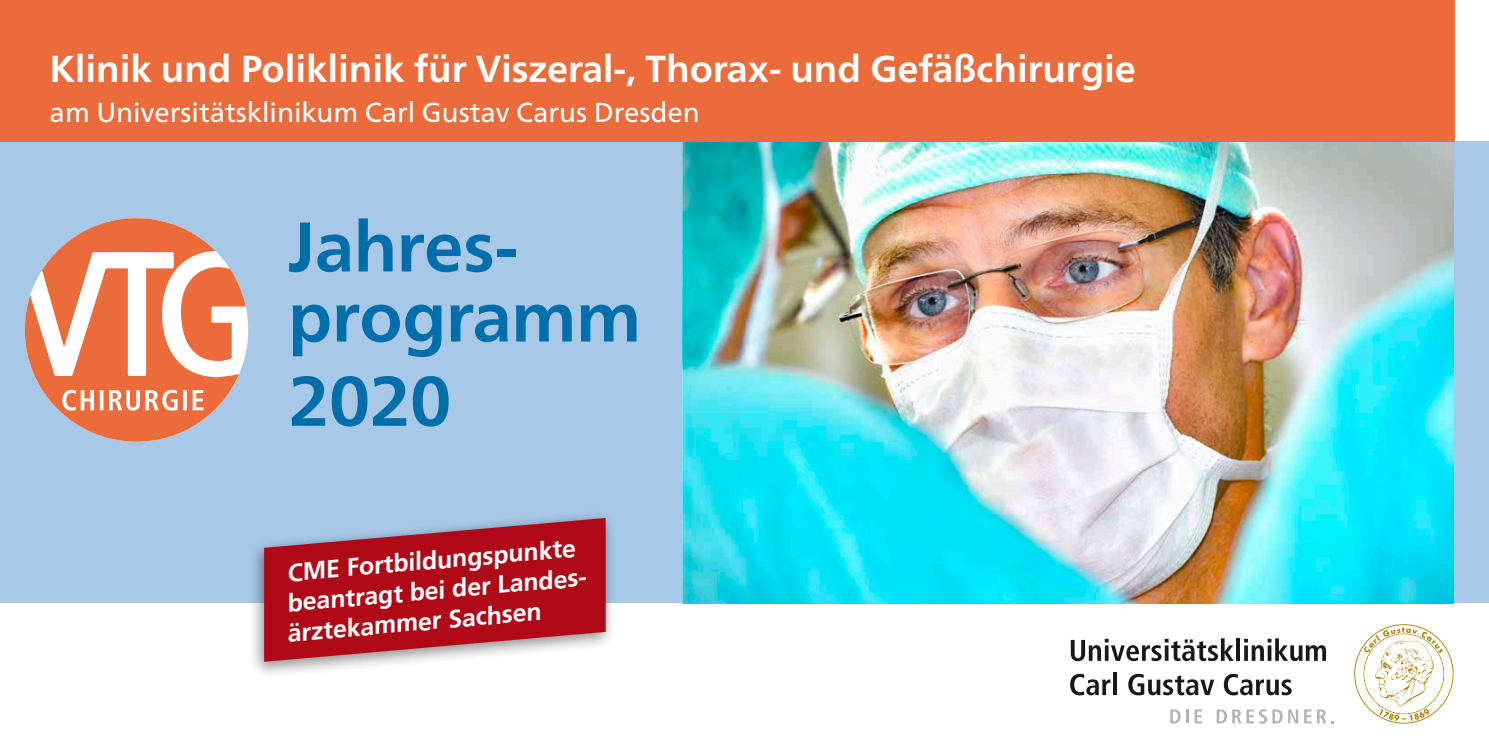
<style>
.page{position:relative;width:1489px;height:745px;background:#fff}
.page>*{position:absolute;margin:0;border:0;box-sizing:border-box;transform-origin:0 0}
.t1{font:700 70px/70px "Frutiger Neue LT Pro";letter-spacing:-.01em;color:#006eab}
.t2{font:700 37.5px "Frutiger Neue LT Pro";color:#fff}
.t3{font:27.5px "Frutiger Neue LT Pro";color:#fff}
.t4{font:700 25px/30px "Frutiger LT";color:#fff}
</style>
<div class="page">
<svg style="left:1354px;top:624px;width:99px;height:99px"></svg>
<svg style="left:1170px;top:709px;width:10px;height:14px"></svg>
<hr style="left:1185px;top:709px;width:3px;height:14px;background:#b1b3b4">
<svg style="left:1194px;top:709px;width:7px;height:14px"></svg>
<svg style="left:1216px;top:709px;width:10px;height:14px"></svg>
<svg style="left:1232px;top:709px;width:34px;height:14px"></svg>
<svg style="left:1272px;top:709px;width:25px;height:14px"></svg>
<svg style="left:1304px;top:709px;width:29px;height:14px"></svg>
<svg style="left:1070px;top:638px;width:163px;height:22px"></svg>
<hr style="left:1236px;top:638px;width:3px;height:22px;background:#1a171c">
<svg style="left:1244px;top:638px;width:81px;height:22px"></svg>
<svg style="left:1070px;top:673px;width:40px;height:22px"></svg>
<hr style="left:1113px;top:672px;width:3px;height:22px;background:#1a171c">
<svg style="left:1128px;top:673px;width:86px;height:22px"></svg>
<svg style="left:1223px;top:673px;width:68px;height:22px"></svg>
<div style="left:0;top:142px;width:1488px;height:460px;background:#a7c9e7"></div>
<img style="left:682px;top:142px;width:771px;height:460px">
<svg style="left:25px;top:218px;width:221px;height:223px;fill:#eb6b3a"></svg>
<svg style="left:62px;top:389px;width:141px;height:21px;background:#f2a689"></svg>
<div style="left:248px;top:509px;width:369px;height:169px;background:#1a171c;opacity:.5"></div>
<svg style="left:264px;top:517px;width:341px;height:144px;background:#b23240"></svg>
<div style="left:0;top:0;width:1453px;height:142px;background:#eb6b3a"></div>
<h2 class="t2" style="left:50px;top:47px;width:1087px">Klinik und Poliklinik für Viszeral-, Thorax- und Gefäßchirurgie</h2>
<p class="t3" style="left:50px;top:96px;width:651px">am Universitätsklinikum Carl Gustav Carus Dresden</p>
<h1 class="t1" style="left:288px;top:211px;width:355px">Jahres&shy;programm</h1>
<h1 class="t1" style="left:288px;top:365px;width:165px">2020</h1>
<p class="t4" style="left:280px;top:558px;width:308px;rotate:-5deg">CME Fortbildungspunkte beantragt bei der Landes&shy;ärztekammer Sachsen</p>
</div>
